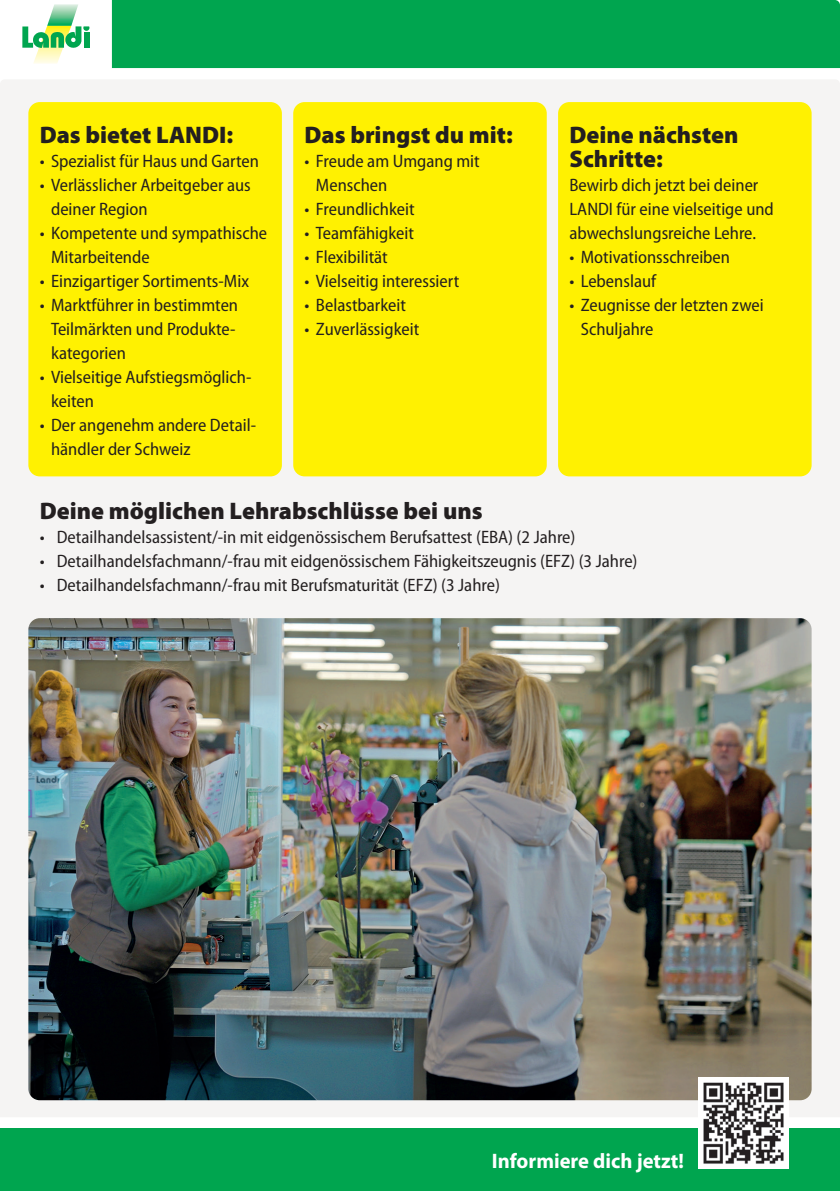
<style>
.page{position:relative;width:840px;height:1191px;background:#fff}
.page>*{position:absolute;margin:0;border:0;box-sizing:border-box;transform-origin:0 0}
.t1{font:900 24px/24px "Myriad Pro";color:#231f20}
.t2{font:700 21px "Myriad Pro";color:#fff}
.t3{font:semi-condensed 18px/24px "Myriad Pro";color:#231f20}
</style>
<div class="page">
<div style="left:0;top:80px;width:839px;height:1037px;background:#f5f4f3"></div>
<img style="left:28px;top:618px;width:783px;height:482px">
<div style="left:0;top:1128px;width:839px;height:63px;background:#00a54f"></div>
<img style="left:697px;top:1077px;width:91px;height:91px">
<div style="left:112px;top:0;width:727px;height:68px;background:#00a54f"></div>
<svg style="left:22px;top:0;width:90px;height:68px"></svg>
<div style="left:28px;top:102px;width:254px;height:374px;background:#fff101;border-radius:11px"></div>
<div style="left:293px;top:102px;width:253px;height:374px;background:#fff101;border-radius:11px"></div>
<div style="left:557px;top:102px;width:254px;height:374px;background:#fff101;border-radius:11px"></div>
<h1 class="t1" style="left:40px;top:122px;width:195px">Das bietet LANDI:</h1>
<p class="t3" style="left:40px;top:148px;width:221px">• Spezialist für Haus und Garten</p>
<p class="t3" style="left:51px;top:172px;width:201px;text-indent:-11px">• Verlässlicher Arbeitgeber aus deiner Region</p>
<p class="t3" style="left:51px;top:220px;width:217px;text-indent:-11px">• Kompetente und sympathische<br>Mitarbeitende</p>
<p class="t3" style="left:40px;top:268px;width:211px">• Einzigartiger Sortiments-Mix</p>
<p class="t3" style="left:51px;top:292px;width:188px;text-indent:-11px">• Marktführer in bestimmten<br>Teilmärkten und Produkte&shy;kategorien</p>
<p class="t3" style="left:51px;top:364px;width:202px;text-indent:-11px">• Vielseitige Aufstiegsmöglich&shy;keiten</p>
<p class="t3" style="left:51px;top:412px;width:205px;text-indent:-11px">• Der angenehm andere Detail&shy;händler der Schweiz</p>
<h1 class="t1" style="left:304px;top:122px;width:210px">Das bringst du mit:</h1>
<p class="t3" style="left:316px;top:148px;width:165px;text-indent:-11px">• Freude am Umgang mit<br>Menschen</p>
<p class="t3" style="left:304px;top:196px;width:111px">• Freundlichkeit</p>
<p class="t3" style="left:304px;top:220px;width:111px">• Teamfähigkeit</p>
<p class="t3" style="left:304px;top:244px;width:85px">• Flexibilität</p>
<p class="t3" style="left:304px;top:268px;width:156px">• Vielseitig interessiert</p>
<p class="t3" style="left:304px;top:292px;width:103px">• Belastbarkeit</p>
<p class="t3" style="left:304px;top:316px;width:116px">• Zuverlässigkeit</p>
<h1 class="t1" style="left:40px;top:497px;width:444px">Deine möglichen Lehrabschlüsse bei uns</h1>
<h1 class="t1" style="left:569px;top:122px;width:170px">Deine nächsten<br>Schritte:</h1>
<p class="t3" style="left:569px;top:172px;width:206px">Bewirb dich jetzt bei deiner<br>LANDI für eine vielseitige und abwechslungsreiche Lehre.</p>
<p class="t3" style="left:569px;top:244px;width:162px">• Motivationsschreiben</p>
<p class="t3" style="left:569px;top:268px;width:88px">• Lebenslauf</p>
<p class="t3" style="left:580px;top:292px;width:184px;text-indent:-11px">• Zeugnisse der letzten zwei<br>Schuljahre</p>
<p class="t3" style="left:40px;top:525px;width:537px">• Detailhandelsassistent/-in mit eidgenössischem Berufsattest (EBA) (2 Jahre)</p>
<p class="t3" style="left:40px;top:549px;width:599px">• Detailhandelsfachmann/-frau mit eidgenössischem Fähigkeitszeugnis (EFZ) (3 Jahre)</p>
<p class="t3" style="left:40px;top:573px;width:461px">• Detailhandelsfachmann/-frau mit Berufsmaturität (EFZ) (3 Jahre)</p>
<p class="t2" style="left:491px;top:1147px;width:193px">Informiere dich jetzt!</p>
</div>
